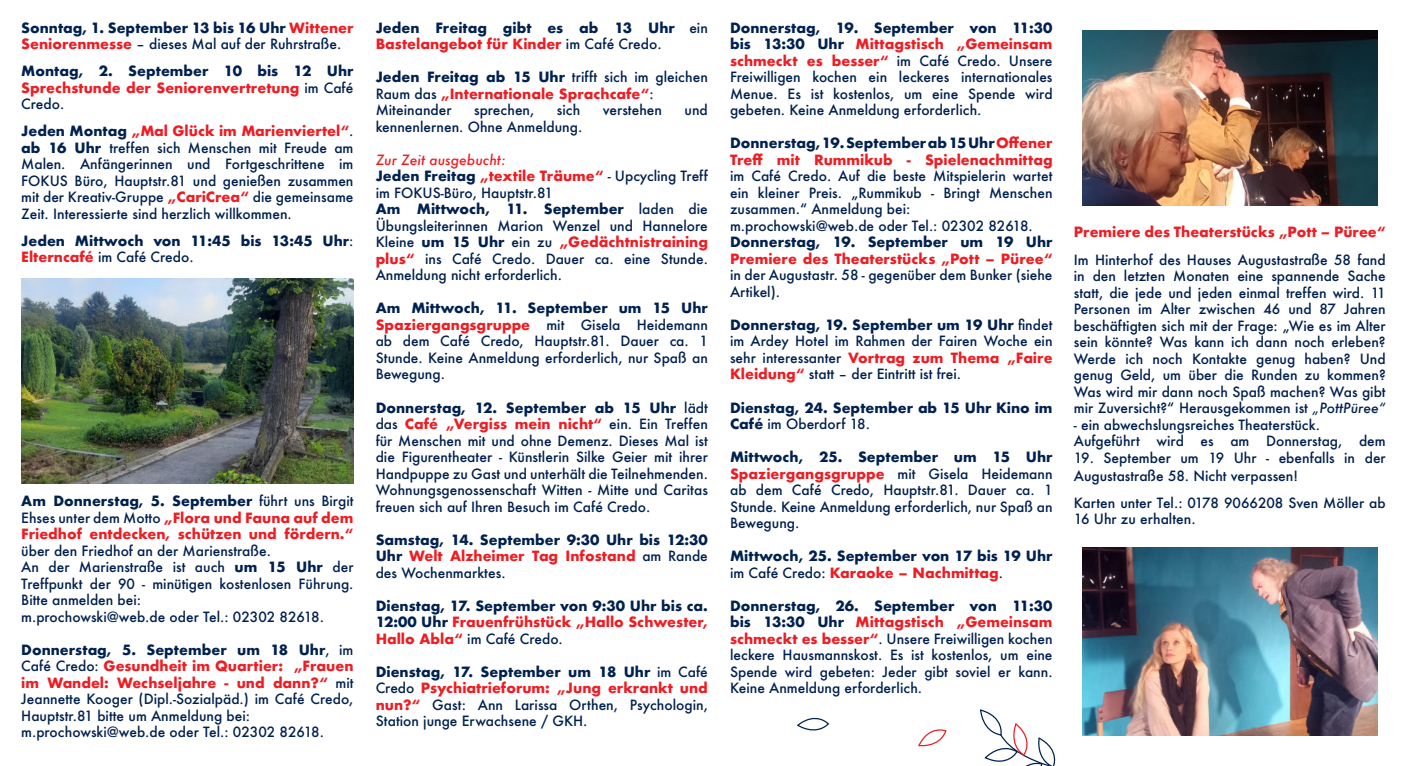
<style>
.page{position:relative;width:1407px;height:766px;background:#fff}
.page>*{position:absolute;margin:0;border:0;box-sizing:border-box;transform-origin:0 0}
.t1{font:500 13.75px/16.5px "Futura";color:#00214f;text-align:justify}
.t2{font:700 13.75px/16.5px "Futura";color:#00214f}
.t3{font:700 13.75px/16.5px "Futura";color:#ee1d23;text-align:justify}
.s1{color:#ee1d23}
.s2{font-weight:500}
.s3{color:#00214f}
.s4{font-weight:500;color:#00214f}
.s5{font-weight:700}
.s6{font-weight:700;color:#ee1d23}
.s7{font-style:italic;color:#ee1d23}
.s8{font-style:italic}
</style>
<div class="page">
<svg style="left:980px;top:709px;width:103px;height:56px"></svg>
<svg style="left:918px;top:729px;width:29px;height:18px"></svg>
<svg style="left:796px;top:717px;width:33px;height:14px"></svg>
<img style="left:1082px;top:547px;width:295px;height:188px">
<img style="left:1082px;top:30px;width:295px;height:176px">
<img style="left:21px;top:278px;width:332px;height:205px">
<p class="t2" style="left:21px;top:20px;width:334px">Sonntag, 1. September 13 bis 16 Uhr <span class="s1">Wittener<br>Seniorenmesse</span> <span class="s2">– dieses Mal auf der Ruhrstraße.</span></p>
<p class="t3" style="left:21px;top:64px;width:334px"><span class="s3">Montag, 2. September 10 bis 12 Uhr </span>Sprechstunde der Seniorenvertretung <span class="s4">im Café Credo.</span></p>
<p class="t1" style="left:21px;top:123px;width:334px"><span class="s5">Jeden Montag</span> <span class="s6">„Mal Glück im Marienviertel“</span>. <span class="s5">ab 16 Uhr</span> treffen sich Menschen mit Freude am Malen. Anfängerinnen und Fortgeschrittene im FOKUS Büro, Hauptstr.81 und genießen zusammen mit der Kreativ-Gruppe <span class="s6">„CariCrea“</span> die gemeinsame Zeit. Interessierte sind herzlich willkommen.</p>
<p class="t2" style="left:21px;top:233px;width:334px">Jeden Mittwoch von 11:45 bis 13:45 Uhr<span class="s2">:<br></span><span class="s1">Elterncafé</span> <span class="s2">im Café Credo.</span></p>
<p class="t3" style="left:21px;top:493px;width:334px"><span class="s3">Am Donnerstag, 5. September</span> <span class="s4">führt uns Birgit Ehses unter dem Motto</span> „Flora und Fauna auf dem Friedhof entdecken, schützen und fördern.“</p>
<p class="t1" style="left:21px;top:542px;width:334px;text-align:left">über den Friedhof an der Marienstraße.<br>An der Marienstraße ist auch <span class="s5">um 15 Uhr</span> der Treffpunkt der 90 - minütigen kostenlosen Führung.<br>Bitte anmelden bei:<br>m.prochowski@web.de oder Tel.: 02302 82618.</p>
<p class="t1" style="left:21px;top:641px;width:334px;text-align:left"><span class="s5">Donnerstag, 5. September um 18 Uhr</span>, im Café Credo: <span class="s6">Gesundheit im Quartier: „Frauen im Wandel: Wechseljahre - und dann?“</span> mit Jeannette Kooger (Dipl.-Sozialpäd.) im Café Credo, Hauptstr.81 bitte um Anmeldung bei: m.prochowski@web.de oder Tel.: 02302 82618.</p>
<p class="t2" style="left:376px;top:20px;width:334px">Jeden Freitag gibt es ab 13 Uhr <span class="s2">ein<br></span><span class="s1">Bastelangebot für Kinder</span> <span class="s2">im Café Credo.</span></p>
<p class="t1" style="left:376px;top:69px;width:334px;text-align:left"><span class="s5">Jeden Freitag ab 15 Uhr</span> trifft sich im gleichen<br>Raum das <span class="s6">„Internationale Sprachcafe“</span>:<br>Miteinander</p>
<p class="t1" style="left:474px;top:102px;width:62px">sprechen,</p>
<p class="t1" style="left:557px;top:102px;width:25px">sich</p>
<p class="t1" style="left:603px;top:102px;width:61px">verstehen</p>
<p class="t1" style="left:684px;top:102px;width:25px">und</p>
<p class="t1" style="left:376px;top:119px;width:208px">kennenlernen. Ohne Anmeldung.</p>
<p class="t1" style="left:376px;top:151px;width:334px;text-align:left"><span class="s7">Zur Zeit ausgebucht:<br></span><span class="s5">Jeden Freitag</span> <span class="s6">„textile Träume“</span> - Upcycling Treff im FOKUS-Büro, Hauptstr.81<br><span class="s5">Am Mittwoch, 11. September</span> laden die Übungsleiterinnen Marion Wenzel und Hannelore Kleine <span class="s5">um 15 Uhr</span> ein zu <span class="s6">„Gedächtnistraining plus“</span> ins Café Credo. Dauer ca. eine Stunde.<br>Anmeldung nicht erforderlich.</p>
<p class="t1" style="left:376px;top:300px;width:334px"><span class="s5">Am Mittwoch, 11. September um 15 Uhr </span><span class="s6">Spaziergangsgruppe</span> mit Gisela Heidemann ab dem Café Credo, Hauptstr.81. Dauer ca. 1<br>Stunde. Keine Anmeldung erforderlich, nur Spaß an Bewegung.</p>
<p class="t1" style="left:376px;top:399px;width:334px"><span class="s5">Donnerstag, 12. September ab 15 Uhr</span> lädt das <span class="s6">Café „Vergiss mein nicht“</span> ein. Ein Treffen für Menschen mit und ohne Demenz. Dieses Mal ist die Figurentheater - Künstlerin Silke Geier mit ihrer Handpuppe zu Gast und unterhält die Teilnehmenden.<br>Wohnungsgenossenschaft Witten - Mitte und Caritas freuen sich auf Ihren Besuch im Café Credo.</p>
<p class="t2" style="left:376px;top:532px;width:334px;text-align:justify">Samstag, 14. September 9:30 Uhr bis 12:30<br>Uhr <span class="s1">Welt Alzheimer Tag Infostand</span> <span class="s2">am Rande des Wochenmarktes.</span></p>
<p class="t2" style="left:376px;top:598px;width:334px;text-align:justify">Dienstag, 17. September von 9:30 Uhr bis ca.<br>12:00 Uhr <span class="s1">Frauenfrühstück „Hallo Schwester, Hallo Abla“</span> <span class="s2">im Café Credo.</span></p>
<p class="t1" style="left:376px;top:663px;width:334px"><span class="s5">Dienstag, 17. September um 18 Uhr</span> im Café Credo <span class="s6">Psychiatrieforum: „Jung erkrankt und nun?“</span> Gast: Ann Larissa Orthen, Psychologin, Station junge Erwachsene / GKH.</p>
<p class="t1" style="left:730px;top:19px;width:324px"><span class="s5">Donnerstag, 19. September von 11:30 bis 13:30 Uhr</span> <span class="s6">Mittagstisch „Gemeinsam schmeckt es besser“</span> im Café Credo. Unsere Freiwilligen kochen ein leckeres internationales Menue. Es ist kostenlos, um eine Spende wird gebeten. Keine Anmeldung erforderlich.</p>
<p class="t3" style="left:730px;top:135px;width:324px"><span class="s3">Donnerstag, 19. September ab 15 Uhr</span>Offener<br>Treff mit Rummikub - Spielenachmittag</p>
<p class="t1" style="left:730px;top:168px;width:324px;text-align:left">im Café Credo. Auf die beste Mitspielerin wartet ein kleiner Preis. „Rummikub - Bringt Menschen zusammen.“ Anmeldung bei: m.prochowski@web.de oder Tel.: 02302 82618.</p>
<p class="t2" style="left:730px;top:235px;width:324px">Donnerstag, 19. September um 19 Uhr</p>
<p class="t3" style="left:730px;top:251px;width:324px">Premiere des Theaterstücks „Pott – Püree“</p>
<p class="t1" style="left:730px;top:267px;width:324px">in der Augustastr. 58 - gegenüber dem Bunker (siehe<br>Artikel).</p>
<p class="t1" style="left:730px;top:316px;width:324px"><span class="s5">Donnerstag, 19. September um 19 Uhr</span> findet im Ardey Hotel im Rahmen der Fairen Woche ein sehr interessanter <span class="s6">Vortrag zum Thema „Faire Kleidung“</span> statt – der Eintritt ist frei.</p>
<p class="t2" style="left:730px;top:400px;width:324px">Dienstag, 24. September ab 15 Uhr Kino im<br>Café <span class="s2">im Oberdorf 18.</span></p>
<p class="t1" style="left:730px;top:449px;width:324px"><span class="s5">Mittwoch, 25. September um 15 Uhr </span><span class="s6">Spaziergangsgruppe</span> mit Gisela Heidemann ab dem Café Credo, Hauptstr.81. Dauer ca. 1<br>Stunde. Keine Anmeldung erforderlich, nur Spaß an Bewegung.</p>
<p class="t2" style="left:730px;top:548px;width:324px">Mittwoch, 25. September von 17 bis 19 Uhr <span class="s2">im Café Credo:</span> <span class="s1">Karaoke – Nachmittag</span><span class="s2">.</span></p>
<p class="t1" style="left:730px;top:597px;width:324px"><span class="s5">Donnerstag, 26. September von 11:30 bis 13:30 Uhr</span> <span class="s6">Mittagstisch „Gemeinsam schmeckt es besser“</span>. Unsere Freiwilligen kochen leckere Hausmannskost. Es ist kostenlos, um eine Spende wird gebeten: Jeder gibt soviel er kann.<br>Keine Anmeldung erforderlich.</p>
<p class="t3" style="left:1074px;top:225px;width:313px">Premiere des Theaterstücks „Pott – Püree“</p>
<p class="t1" style="left:1074px;top:251px;width:313px">Im Hinterhof des Hauses Augustastraße 58 fand in den letzten Monaten eine spannende Sache statt, die jede und jeden einmal treffen wird. 11<br>Personen im Alter zwischen 46 und 87 Jahren beschäftigten sich mit der Frage: „Wie es im Alter sein könnte? Was kann ich dann noch erleben?<br>Werde ich noch Kontakte genug haben? Und genug Geld, um über die Runden zu kommen?<br>Was wird mir dann noch Spaß machen? Was gibt mir Zuversicht?“ Herausgekommen ist <span class="s8">„PottPüree“</span></p>
<p class="t1" style="left:1074px;top:416px;width:313px">- ein abwechslungsreiches Theaterstück.<br>Aufgeführt wird es am Donnerstag, dem</p>
<p class="t1" style="left:1074px;top:448px;width:313px;line-height:18px">19. September um 19 Uhr - ebenfalls in der<br>Augustastraße 58. Nicht verpassen!</p>
<p class="t1" style="left:1074px;top:494px;width:313px">Karten unter Tel.: 0178 9066208 Sven Möller ab<br>16 Uhr zu erhalten.</p>
</div>
